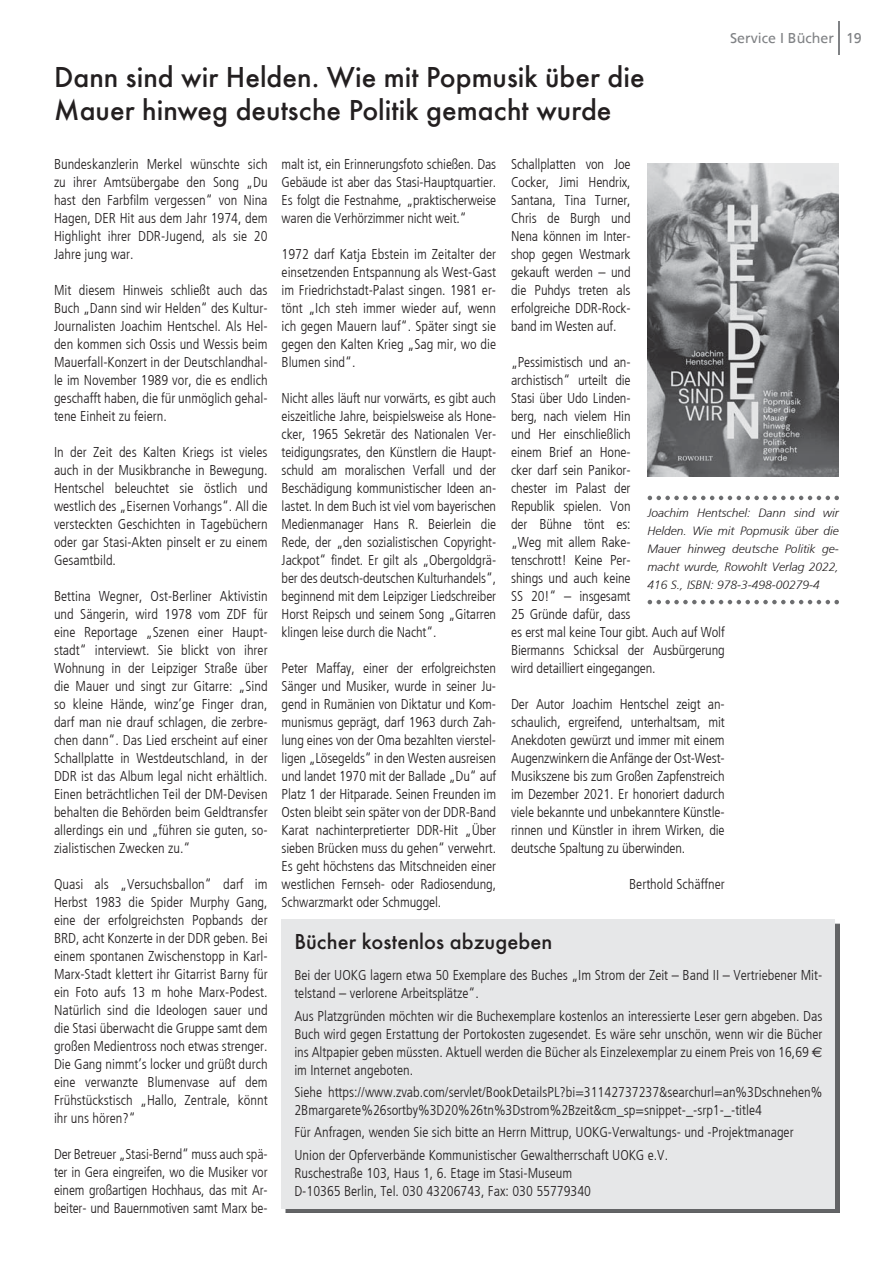
<style>
.page{position:relative;width:893px;height:1263px;background:#fff}
.page>*{position:absolute;margin:0;border:0;box-sizing:border-box;transform-origin:0 0}
.t1{font:500 30px/33px "Futura T";color:#231f20}
.t2{font:500 22.5px "Futura T";color:#231f20}
.t3{font:300 condensed 14.25px/18px "Frutiger";color:#231f20;text-align:justify}
.t4{font:14.25px "Frutiger";color:#808285}
.t5{font:italic 300 12px/18px "Frutiger";color:#231f20;text-align:justify}
.s1{font-family:"Euro Sans";font-weight:400;font-stretch:normal}
</style>
<div class="page">
<hr style="left:838px;top:21px;width:2px;height:34px;background:#808285">
<img style="left:648px;top:163px;width:191px;height:314px">
<svg style="left:648px;top:496px;width:191px;height:4px"></svg>
<svg style="left:648px;top:600px;width:191px;height:4px"></svg>
<img style="left:286px;top:923px;width:553px;height:290px">
<div style="left:282px;top:919px;width:553px;height:289px;background:#e6e7e8"></div>
<p class="t4" style="left:730px;top:30px;width:133px">Service I Bücher 19</p>
<h1 class="t1" style="left:54px;top:62px;width:592px">Dann sind wir Helden. Wie mit Popmusik über die<br>Mauer hinweg deutsche Politik gemacht wurde</h1>
<p class="t3" style="left:54px;top:155px;width:215px">Bundeskanzlerin Merkel wünschte sich zu ihrer Amtsübergabe den Song „Du hast den Farbfilm vergessen“ von Nina Hagen, DER Hit aus dem Jahr 1974, dem Highlight ihrer DDR-Jugend, als sie 20<br>Jahre jung war.</p>
<p class="t3" style="left:54px;top:281px;width:215px">Mit diesem Hinweis schließt auch das Buch „Dann sind wir Helden“ des Kultur-Journalisten Joachim Hentschel. Als Hel&shy;den kommen sich Ossis und Wessis beim Mauerfall-Konzert in der Deutschlandhal&shy;le im November 1989 vor, die es endlich geschafft haben, die für unmöglich gehal&shy;tene Einheit zu feiern.</p>
<p class="t3" style="left:54px;top:443px;width:215px">In der Zeit des Kalten Kriegs ist vieles auch in der Musikbranche in Bewegung.<br>Hentschel beleuchtet sie östlich und westlich des „Eisernen Vorhangs“. All die versteckten Geschichten in Tagebüchern oder gar Stasi-Akten pinselt er zu einem Gesamtbild.</p>
<p class="t3" style="left:54px;top:587px;width:215px">Bettina Wegner, Ost-Berliner Aktivistin und Sängerin, wird 1978 vom ZDF für eine Reportage „Szenen einer Haupt&shy;stadt“ interviewt. Sie blickt von ihrer Wohnung in der Leipziger Straße über die Mauer und singt zur Gitarre: „Sind so kleine Hände, winz’ge Finger dran, darf man nie drauf schlagen, die zerbre&shy;chen dann“. Das Lied erscheint auf einer Schallplatte in Westdeutschland, in der DDR ist das Album legal nicht erhältlich.<br>Einen beträchtlichen Teil der DM-Devisen behalten die Behörden beim Geldtransfer allerdings ein und „führen sie guten, so&shy;zialistischen Zwecken zu.“</p>
<p class="t3" style="left:54px;top:875px;width:215px">Quasi als „Versuchsballon“ darf im Herbst 1983 die Spider Murphy Gang, eine der erfolgreichsten Popbands der BRD, acht Konzerte in der DDR geben. Bei einem spontanen Zwischenstopp in Karl-Marx-Stadt klettert ihr Gitarrist Barny für ein Foto aufs 13 m hohe Marx-Podest.<br>Natürlich sind die Ideologen sauer und die Stasi überwacht die Gruppe samt dem großen Medientross noch etwas strenger.<br>Die Gang nimmt’s locker und grüßt durch eine verwanzte Blumenvase auf dem Frühstückstisch „Hallo, Zentrale, könnt ihr uns hören?“</p>
<p class="t3" style="left:54px;top:1145px;width:215px">Der Betreuer „Stasi-Bernd“ muss auch spä&shy;ter in Gera eingreifen, wo die Musiker vor einem großartigen Hochhaus, das mit Ar&shy;beiter- und Bauernmotiven samt Marx be-</p>
<p class="t3" style="left:282px;top:155px;width:216px">malt ist, ein Erinnerungsfoto schießen. Das Gebäude ist aber das Stasi-Hauptquartier.<br>Es folgt die Festnahme, „praktischerweise waren die Verhörzimmer nicht weit.“</p>
<p class="t3" style="left:282px;top:245px;width:216px">1972 darf Katja Ebstein im Zeitalter der einsetzenden Entspannung als West-Gast im Friedrichstadt-Palast singen. 1981 er&shy;tönt „Ich steh immer wieder auf, wenn ich gegen Mauern lauf“. Später singt sie gegen den Kalten Krieg „Sag mir, wo die Blumen sind“.</p>
<p class="t3" style="left:282px;top:389px;width:216px">Nicht alles läuft nur vorwärts, es gibt auch eiszeitliche Jahre, beispielsweise als Hone&shy;cker, 1965 Sekretär des Nationalen Ver&shy;teidigungsrates, den Künstlern die Haupt&shy;schuld am moralischen Verfall und der Beschädigung kommunistischer Ideen an&shy;lastet. In dem Buch ist viel vom bayerischen Medienmanager Hans R. Beierlein die Rede, der „den sozialistischen Copyright-Jackpot“ findet. Er gilt als „Obergoldgrä&shy;ber des deutsch-deutschen Kulturhandels“, beginnend mit dem Leipziger Liedschreiber Horst Reipsch und seinem Song „Gitarren klingen leise durch die Nacht“.</p>
<p class="t3" style="left:282px;top:659px;width:216px">Peter Maffay, einer der erfolgreichsten Sänger und Musiker, wurde in seiner Ju&shy;gend in Rumänien von Diktatur und Kom&shy;munismus geprägt, darf 1963 durch Zah&shy;lung eines von der Oma bezahlten vierstel&shy;ligen „Lösegelds“ in den Westen ausreisen und landet 1970 mit der Ballade „Du“ auf Platz 1 der Hitparade. Seinen Freunden im Osten bleibt sein später von der DDR-Band Karat nachinterpretierter DDR-Hit „Über sieben Brücken muss du gehen“ verwehrt.<br>Es geht höchstens das Mitschneiden einer westlichen Fernseh- oder Radiosendung, Schwarzmarkt oder Schmuggel.</p>
<p class="t3" style="left:511px;top:155px;width:121px">Schallplatten von Joe Cocker, Jimi Hendrix, Santana, Tina Turner, Chris de Burgh und Nena können im Inter&shy;shop gegen Westmark gekauft werden – und die Puhdys treten als erfolgreiche DDR-Rock&shy;band im Westen auf.</p>
<p class="t3" style="left:511px;top:353px;width:215px;text-align:left">„Pessimistisch und an-<br>archistisch“ urteilt die<br>Stasi über Udo Linden-<br>berg, nach vielem Hin<br>und Her einschließlich<br>einem Brief an Hone-<br>cker darf sein Panikor-<br>chester im Palast der<br>Republik spielen. Von<br>der Bühne tönt es:<br>„Weg mit allem Rake-<br>tenschrott! Keine Per-<br>shings und auch keine<br>SS 20!“ – insgesamt<br>25 Gründe dafür, dass<br>es erst mal keine Tour gibt. Auch auf Wolf<br>Biermanns Schicksal der Ausbürgerung wird detailliert eingegangen.</p>
<p class="t3" style="left:511px;top:695px;width:215px">Der Autor Joachim Hentschel zeigt an&shy;schaulich, ergreifend, unterhaltsam, mit Anekdoten gewürzt und immer mit einem Augenzwinkern die Anfänge der Ost-West-Musikszene bis zum Großen Zapfenstreich im Dezember 2021. Er honoriert dadurch viele bekannte und unbekanntere Künstle&shy;rinnen und Künstler in ihrem Wirken, die deutsche Spaltung zu überwinden.</p>
<p class="t3" style="left:629px;top:875px;width:97px">Berthold Schäffner</p>
<p class="t5" style="left:648px;top:504px;width:193px">Joachim Hentschel: Dann sind wir Helden. Wie mit Popmusik über die Mauer hinweg deutsche Politik ge&shy;macht wurde, Rowohlt Verlag 2022, 416 S., ISBN: 978-3-498-00279-4</p>
<h2 class="t2" style="left:294px;top:932px;width:259px">Bücher kostenlos abzugeben</h2>
<p class="t3" style="left:294px;top:966px;width:529px">Bei der UOKG lagern etwa 50 Exemplare des Buches „Im Strom der Zeit – Band II – Vertriebener Mit&shy;telstand – verlorene Arbeitsplätze“.</p>
<p class="t3" style="left:294px;top:1007px;width:529px">Aus Platzgründen möchten wir die Buchexemplare kostenlos an interessierte Leser gern abgeben. Das Buch wird gegen Erstattung der Portokosten zugesendet. Es wäre sehr unschön, wenn wir die Bücher ins Altpapier geben müssten. Aktuell werden die Bücher als Einzelexemplar zu einem Preis von 16,69 <span class="s1">€ </span>im Internet angeboten.</p>
<p class="t3" style="left:294px;top:1083px;width:529px">Siehe https://www.zvab.com/servlet/BookDetailsPL?bi=31142737237&amp;searchurl=an%3Dschnehen%<br>2Bmargarete%26sortby%3D20%26tn%3Dstrom%2Bzeit&amp;cm_sp=snippet-_-srp1-_-title4</p>
<p class="t3" style="left:294px;top:1121px;width:501px;line-height:22.4px">Für Anfragen, wenden Sie sich bitte an Herrn Mittrup, UOKG-Verwaltungs- und -Projektmanager<br>Union der Opferverbände Kommunistischer Gewaltherrschaft UOKG e.V.</p>
<p class="t3" style="left:294px;top:1164px;width:298px">Ruschestraße 103, Haus 1, 6. Etage im Stasi-Museum<br>D-10365 Berlin, Tel. 030 43206743, Fax: 030 55779340</p>
</div>
